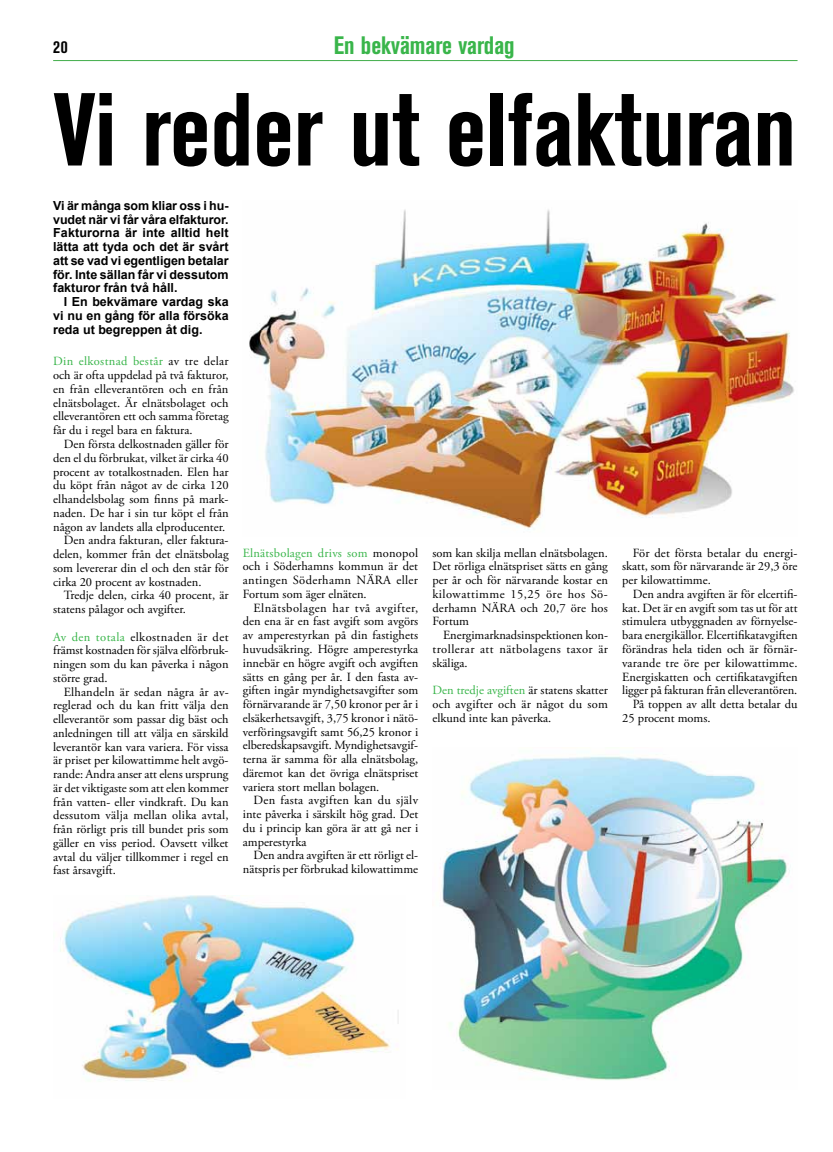
<style>
.page{position:relative;width:833px;height:1152px;background:#fff}
.page>*{position:absolute;margin:0;border:0;box-sizing:border-box;transform-origin:0 0}
.t1{font:700 condensed 102.5px "Akzidenz Grotesk BE";color:#000}
.t2{font:700 condensed 25px "Akzidenz Grotesk BE";color:#39b54a}
.t3{font:700 condensed 17.5px "Akzidenz Grotesk BE";color:#000}
.t4{font:12.5px/13.8px "Adobe Garamond Pro";color:#000;text-align:justify}
.t5{font:700 12.5px/13.8px "Arial";color:#000;text-align:justify}
.s1{color:#39b54a}
</style>
<div class="page">
<hr style="left:53px;top:60px;width:744px;height:1px;background:#41ad49">
<img style="left:249px;top:209px;width:545px;height:321px">
<img style="left:60px;top:895px;width:339px;height:187px">
<img style="left:440px;top:756px;width:350px;height:324px">
<h3 class="t3" style="left:53px;top:37px;width:16px">20</h3>
<h2 class="t2" style="left:334px;top:31px;width:182px">En bekvämare vardag</h2>
<h1 class="t1" style="left:53px;top:71px;width:744px">Vi reder ut elfakturan</h1>
<p class="t5" style="left:53px;top:199px;width:177px">Vi är många som kliar oss i hu&shy;vudet när vi får våra elfakturor.<br>Fakturorna är inte alltid helt lätta att tyda och det är svårt att se vad vi egentligen betalar för. Inte sällan får vi dessutom fakturor från två håll.</p>
<p class="t5" style="left:53px;top:295px;width:177px;text-indent:11px">I En bekvämare vardag ska vi nu en gång för alla försöka reda ut begreppen åt dig.</p>
<p class="t4" style="left:53px;top:355px;width:177px"><span class="s1">Din elkostnad består</span> av tre delar och är ofta uppdelad på två fakturor, en från elleverantören och en från elnätsbolaget. Är elnätsbolaget och elleverantören ett och samma företag får du i regel bara en faktura.</p>
<p class="t4" style="left:64px;top:437px;width:166px">Den första delkostnaden gäller för</p>
<p class="t4" style="left:53px;top:451px;width:177px">den el du förbrukat, vilket är cirka 40</p>
<p class="t4" style="left:53px;top:465px;width:177px">procent av totalkostnaden. Elen har</p>
<p class="t4" style="left:53px;top:479px;width:177px">du köpt från något av de cirka 120</p>
<p class="t4" style="left:53px;top:492px;width:177px">elhandelsbolag som finns på mark-</p>
<p class="t4" style="left:53px;top:506px;width:177px">naden. De har i sin tur köpt el från</p>
<p class="t4" style="left:53px;top:520px;width:174px">någon av landets alla elproducenter.</p>
<p class="t4" style="left:64px;top:534px;width:166px">Den andra fakturan, eller faktura-</p>
<p class="t4" style="left:53px;top:547px;width:177px">delen, kommer från det elnätsbolag</p>
<p class="t4" style="left:53px;top:561px;width:177px">som levererar din el och den står för</p>
<p class="t4" style="left:53px;top:575px;width:150px">cirka 20 procent av kostnaden.</p>
<p class="t4" style="left:64px;top:589px;width:166px">Tredje delen, cirka 40 procent, är</p>
<p class="t4" style="left:53px;top:602px;width:134px">statens pålagor och avgifter.</p>
<p class="t4" style="left:53px;top:630px;width:177px"><span class="s1">Av den totala</span> elkostnaden är det främst kostnaden för själva elförbruk&shy;ningen som du kan påverka i någon större grad.</p>
<p class="t4" style="left:53px;top:685px;width:177px;text-indent:11px">Elhandeln är sedan några år av&shy;reglerad och du kan fritt välja den elleverantör som passar dig bäst och anledningen till att välja en särskild leverantör kan vara variera. För vissa är priset per kilowattimme helt avgö&shy;rande: Andra anser att elens ursprung är det viktigaste som att elen kommer från vatten- eller vindkraft. Du kan dessutom välja mellan olika avtal, från rörligt pris till bundet pris som gäller en viss period. Oavsett vilket avtal du väljer tillkommer i regel en fast årsavgift.</p>
<p class="t4" style="left:243px;top:546px;width:177px"><span class="s1">Elnätsbolagen drivs som</span> monopol och i Söderhamns kommun är det antingen Söderhamn NÄRA eller Fortum som äger elnäten.</p>
<p class="t4" style="left:243px;top:601px;width:177px;text-indent:11px">Elnätsbolagen har två avgifter, den ena är en fast avgift som avgörs av amperestyrkan på din fastighets huvudsäkring. Högre amperestyrka innebär en högre avgift och avgiften sätts en gång per år. I den fasta av&shy;giften ingår myndighetsavgifter som förnärvarande är 7,50 kronor per år i elsäkerhetsavgift, 3,75 kronor i nätö&shy;verföringsavgift samt 56,25 kronor i elberedskapsavgift. Myndighetsavgif&shy;terna är samma för alla elnätsbolag, däremot kan det övriga elnätspriset variera stort mellan bolagen.</p>
<p class="t4" style="left:243px;top:794px;width:177px;text-indent:11px">Den fasta avgiften kan du själv inte påverka i särskilt hög grad. Det du i princip kan göra är att gå ner i amperestyrka</p>
<p class="t4" style="left:243px;top:849px;width:177px;text-align:right">Den andra avgiften är ett rörligt el&shy;nätspris per förbrukad kilowattimme</p>
<p class="t4" style="left:432px;top:546px;width:177px">som kan skilja mellan elnätsbolagen.<br>Det rörliga elnätspriset sätts en gång per år och för närvarande kostar en kilowattimme 15,25 öre hos Sö&shy;derhamn NÄRA och 20,7 öre hos Fortum</p>
<p class="t4" style="left:432px;top:629px;width:177px;text-indent:11px">Energimarknadsinspektionen kon&shy;trollerar att nätbolagens taxor är skäliga.</p>
<p class="t4" style="left:432px;top:684px;width:177px"><span class="s1">Den tredje avgiften</span> är statens skatter och avgifter och är något du som elkund inte kan påverka.</p>
<p class="t4" style="left:622px;top:546px;width:177px;text-indent:11px">För det första betalar du energi&shy;skatt, som för närvarande är 29,3 öre per kilowattimme.</p>
<p class="t4" style="left:632px;top:587px;width:166px">Den andra avgiften är för elcertifi-</p>
<p class="t4" style="left:622px;top:601px;width:177px">kat. Det är en avgift som tas ut för att</p>
<p class="t4" style="left:622px;top:615px;width:177px">stimulera utbyggnaden av förnyelse-</p>
<p class="t4" style="left:622px;top:629px;width:177px">bara energikällor. Elcertifikatavgiften</p>
<p class="t4" style="left:622px;top:642px;width:177px">förändras hela tiden och är förnär-</p>
<p class="t4" style="left:622px;top:656px;width:177px">varande tre öre per kilowattimme.</p>
<p class="t4" style="left:622px;top:670px;width:177px">Energiskatten och certifikatavgiften</p>
<p class="t4" style="left:622px;top:684px;width:177px">ligger på fakturan från elleverantören.</p>
<p class="t4" style="left:632px;top:697px;width:166px">På toppen av allt detta betalar du</p>
<p class="t4" style="left:622px;top:711px;width:90px">25 procent moms.</p>
</div>
